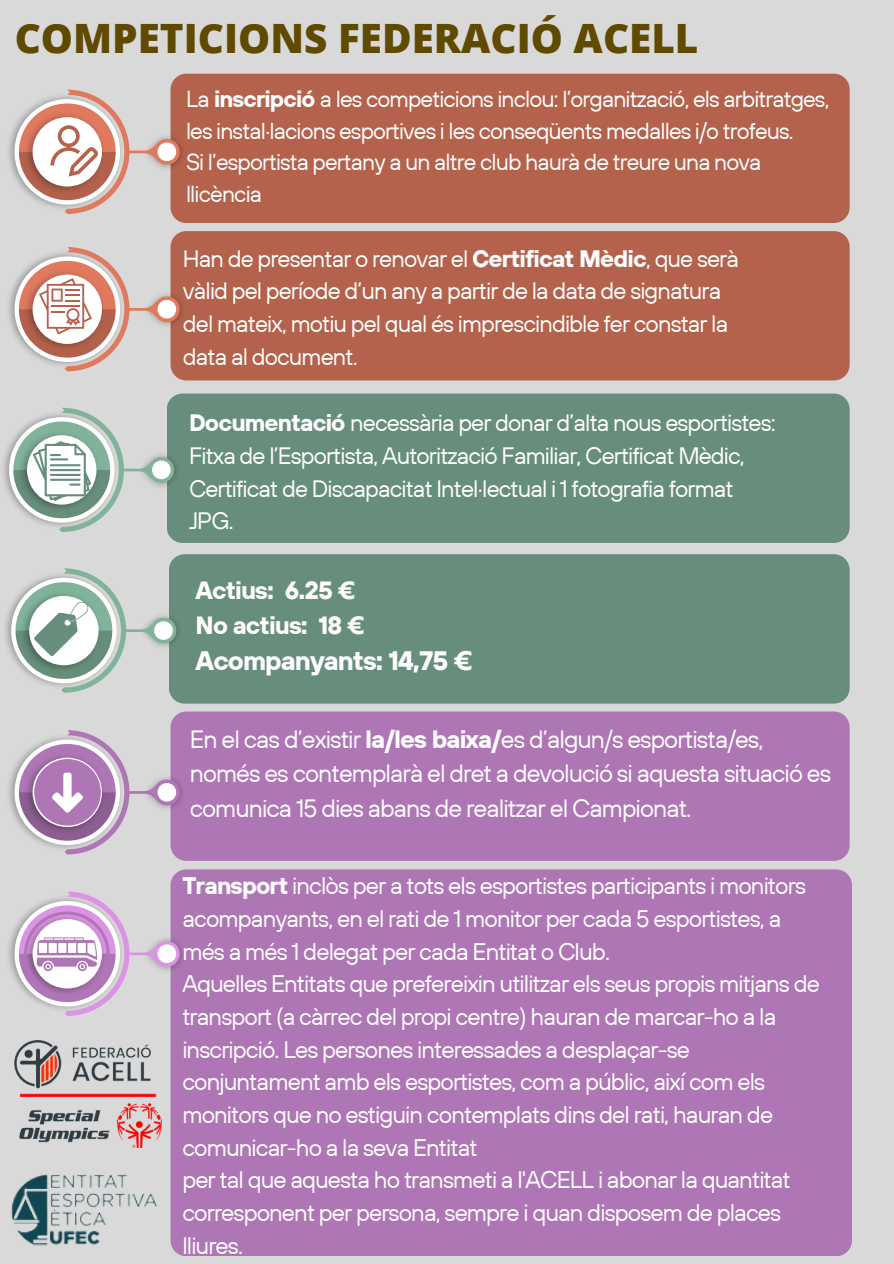
<style>
.page{position:relative;width:894px;height:1264px;background:#fff}
.page>*{position:absolute;margin:0;border:0;box-sizing:border-box;transform-origin:0 0}
.t1{font:800 40.35px "Open Sans";color:#604a00}
.t2{font:700 26.7px "TT Hoves";letter-spacing:-.035em;color:#fff}
.t3{font:24.9px/34.8px "TT Hoves";letter-spacing:-.035em;color:#fff}
.t4{font:700 24.9px/34.5px "TT Hoves";letter-spacing:-.035em;color:#fff}
.t5{font:24px/32.7px "TT Hoves";letter-spacing:-.035em;color:#fff}
.t6{font:23.7px/32.7px "TT Hoves";letter-spacing:-.035em;color:#fff}
.t7{font:22.95px/31.5px "TT Hoves";letter-spacing:-.035em;color:#fff}
.s1{font-weight:700}
</style>
<div class="page">
<div style="left:0;top:0;width:893px;height:1263px;background:#d9d9d9"></div>
<div style="left:170px;top:231px;width:679px;height:149px;background:#b4624c;border-radius:16px"></div>
<div style="left:169px;top:554px;width:680px;height:149px;background:#678e7c;border-radius:16px"></div>
<div style="left:167px;top:393px;width:682px;height:150px;background:#678e7c;border-radius:16px"></div>
<img style="left:3px;top:446px;width:6px;height:48px">
<div style="left:170px;top:711px;width:679px;height:149px;background:#af76b6;border-radius:16px"></div>
<img style="left:181px;top:787px;width:2px;height:12px">
<img style="left:8px;top:767px;width:7px;height:51px">
<div style="left:170px;top:869px;width:681px;height:387px;background:#af76b6;border-radius:16px"></div>
<img style="left:181px;top:949px;width:2px;height:11px">
<img style="left:8px;top:928px;width:7px;height:51px">
<img style="left:181px;top:304px;width:2px;height:12px">
<img style="left:8px;top:283px;width:7px;height:52px">
<div style="left:170px;top:74px;width:679px;height:149px;background:#b4624c;border-radius:16px"></div>
<img style="left:181px;top:147px;width:2px;height:11px">
<img style="left:8px;top:126px;width:7px;height:52px">
<svg style="left:15px;top:90px;width:166px;height:124px"></svg>
<svg style="left:15px;top:247px;width:166px;height:124px"></svg>
<svg style="left:9px;top:408px;width:166px;height:124px"></svg>
<svg style="left:15px;top:730px;width:166px;height:124px"></svg>
<svg style="left:15px;top:891px;width:166px;height:124px"></svg>
<img style="left:15px;top:1040px;width:146px;height:107px">
<img style="left:11px;top:1174px;width:146px;height:72px">
<svg style="left:11px;top:568px;width:166px;height:124px"></svg>
<p class="t1" style="left:15px;top:9px;width:685px">COMPETICIONS FEDERACIÓ ACELL</p>
<p class="t7" style="left:186px;top:83px;width:645px">La <span class="s1">inscripció</span> a les competicions inclou: l’organització, els arbitratges, les instal·lacions esportives i les conseqüents medalles i/o trofeus.</p>
<h2 class="t7" style="left:186px;top:146px;width:576px">Si l’esportista pertany a un altre club haurà de treure una nova llicència</h2>
<p class="t6" style="left:183px;top:241px;width:557px">Han de presentar o renovar el <span class="s1">Certificat Mèdic</span>, que serà vàlid pel període d’un any a partir de la data de signatura del mateix, motiu pel qual és imprescindible fer constar la data al document.</p>
<p class="t6" style="left:189px;top:406px;width:588px"><span class="s1">Documentació</span> necessària per donar d’alta nous esportistes:<br>Fitxa de l’Esportista, Autorització Familiar, Certificat Mèdic, Certificat de Discapacitat Intel·lectual i 1 fotografia format JPG.</p>
<p class="t4" style="left:195px;top:573px;width:170px">Actius: 6.25 €<br>No actius: 18 €</p>
<p class="t2" style="left:195px;top:643px;width:278px">Acompanyants: 14,75 €</p>
<p class="t3" style="left:190px;top:721px;width:642px">En el cas d’existir <span class="s1">la/les baixa/</span>es d’algun/s esportista/es, només es contemplarà el dret a devolució si aquesta situació es comunica 15 dies abans de realitzar el Campionat.</p>
<p class="t5" style="left:182px;top:869px;width:625px"><span class="s1">Transport</span> inclòs per a tots els esportistes participants i monitors acompanyants, en el rati de 1 monitor per cada 5 esportistes, a més a més 1 delegat per cada Entitat o Club.</p>
<p class="t5" style="left:182px;top:967px;width:639px">Aquelles Entitats que prefereixin utilitzar els seus propis mitjans de transport (a càrrec del propi centre) hauran de marcar-ho a la inscripció. Les persones interessades a desplaçar-se conjuntament amb els esportistes, com a públic, així com els monitors que no estiguin contemplats dins del rati, hauran de comunicar-ho a la seva Entitat</p>
<p class="t5" style="left:182px;top:1162px;width:609px">per tal que aquesta ho transmeti a l'ACELL i abonar la quantitat corresponent per persona, sempre i quan disposem de places lliures.</p>
</div>
